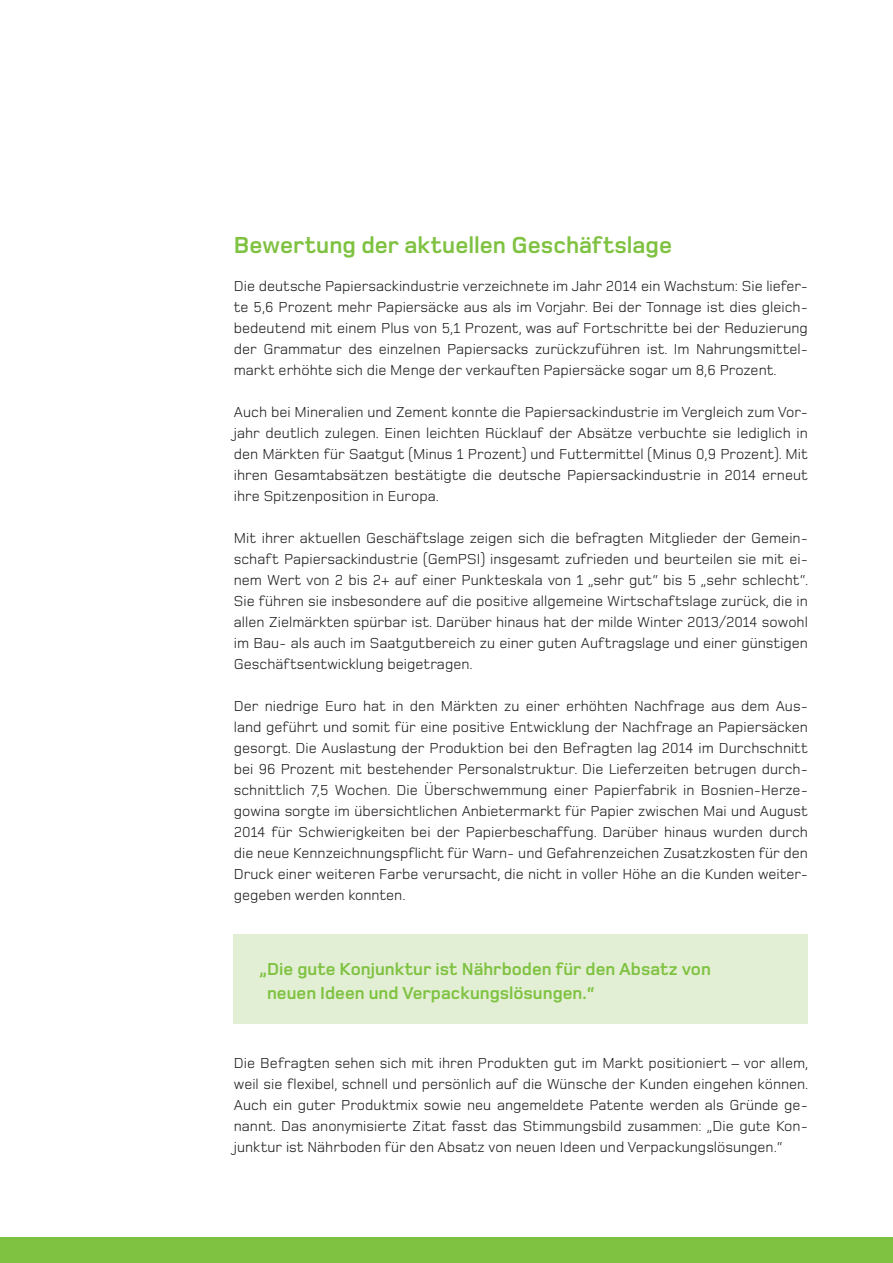
<style>
.page{position:relative;width:893px;height:1263px;background:#fff}
.page>*{position:absolute;margin:0;border:0;box-sizing:border-box;transform-origin:0 0}
.t1{font:700 24px "Foundry Monoline";color:#7fc241}
.t2{font:700 18px/24px "Foundry Monoline";color:#7fc241}
.t3{font:15px/21px "Foundry Monoline";color:#231f20;text-align:justify}
</style>
<div class="page">
<div style="left:0;top:1237px;width:893px;height:26px;background:#7fc241"></div>
<div style="left:234px;top:934px;width:574px;height:90px;background:#e2efd4"></div>
<h1 class="t1" style="left:234px;top:232px;width:440px">Bewertung der aktuellen Geschäftslage</h1>
<p class="t3" style="left:234px;top:275px;width:576px;text-align:left">Die deutsche Papiersackindustrie verzeichnete im Jahr 2014 ein Wachstum: Sie liefer&shy;te 5,6 Prozent mehr Papiersäcke aus als im Vorjahr. Bei der Tonnage ist dies gleich&shy;bedeutend mit einem Plus von 5,1 Prozent, was auf Fortschritte bei der Reduzierung der Grammatur des einzelnen Papiersacks zurückzuführen ist. Im Nahrungsmittel&shy;markt erhöhte sich die Menge der verkauften Papiersäcke sogar um 8,6 Prozent.</p>
<p class="t3" style="left:234px;top:401px;width:576px">Auch bei Mineralien und Zement konnte die Papiersackindustrie im Vergleich zum Vor&shy;jahr deutlich zulegen. Einen leichten Rücklauf der Absätze verbuchte sie lediglich in den Märkten für Saatgut (Minus 1 Prozent) und Futtermittel (Minus 0,9 Prozent). Mit ihren Gesamtabsätzen bestätigte die deutsche Papiersackindustrie in 2014 erneut ihre Spitzenposition in Europa.</p>
<p class="t3" style="left:234px;top:527px;width:576px">Mit ihrer aktuellen Geschäftslage zeigen sich die befragten Mitglieder der Gemein&shy;schaft Papiersackindustrie (GemPSI) insgesamt zufrieden und beurteilen sie mit ei&shy;nem Wert von 2 bis 2+ auf einer Punkteskala von 1 „sehr gut“ bis 5 „sehr schlecht“.<br>Sie führen sie insbesondere auf die positive allgemeine Wirtschaftslage zurück, die in allen Zielmärkten spürbar ist. Darüber hinaus hat der milde Winter 2013/2014 sowohl im Bau- als auch im Saatgutbereich zu einer guten Auftragslage und einer günstigen Geschäftsentwicklung beigetragen.</p>
<p class="t3" style="left:234px;top:695px;width:576px;text-align:left">Der niedrige Euro hat in den Märkten zu einer erhöhten Nachfrage aus dem Aus&shy;land geführt und somit für eine positive Entwicklung der Nachfrage an Papiersäcken gesorgt. Die Auslastung der Produktion bei den Befragten lag 2014 im Durchschnitt bei 96 Prozent mit bestehender Personalstruktur. Die Lieferzeiten betrugen durch&shy;schnittlich 7,5 Wochen. Die Überschwemmung einer Papierfabrik in Bosnien-Herze&shy;gowina sorgte im übersichtlichen Anbietermarkt für Papier zwischen Mai und August 2014 für Schwierigkeiten bei der Papierbeschaffung. Darüber hinaus wurden durch die neue Kennzeichnungspflicht für Warn- und Gefahrenzeichen Zusatzkosten für den Druck einer weiteren Farbe verursacht, die nicht in voller Höhe an die Kunden weiter&shy;gegeben werden konnten.</p>
<p class="t2" style="left:267px;top:957px;width:445px;text-indent:-8px">„Die gute Konjunktur ist Nährboden für den Absatz von neuen Ideen und Verpackungslösungen.“</p>
<p class="t3" style="left:234px;top:1052px;width:576px">Die Befragten sehen sich mit ihren Produkten gut im Markt positioniert – vor allem, weil sie flexibel, schnell und persönlich auf die Wünsche der Kunden eingehen können.<br>Auch ein guter Produktmix sowie neu angemeldete Patente werden als Gründe ge&shy;nannt. Das anonymisierte Zitat fasst das Stimmungsbild zusammen: „Die gute Kon&shy;junktur ist Nährboden für den Absatz von neuen Ideen und Verpackungslösungen.“</p>
</div>
